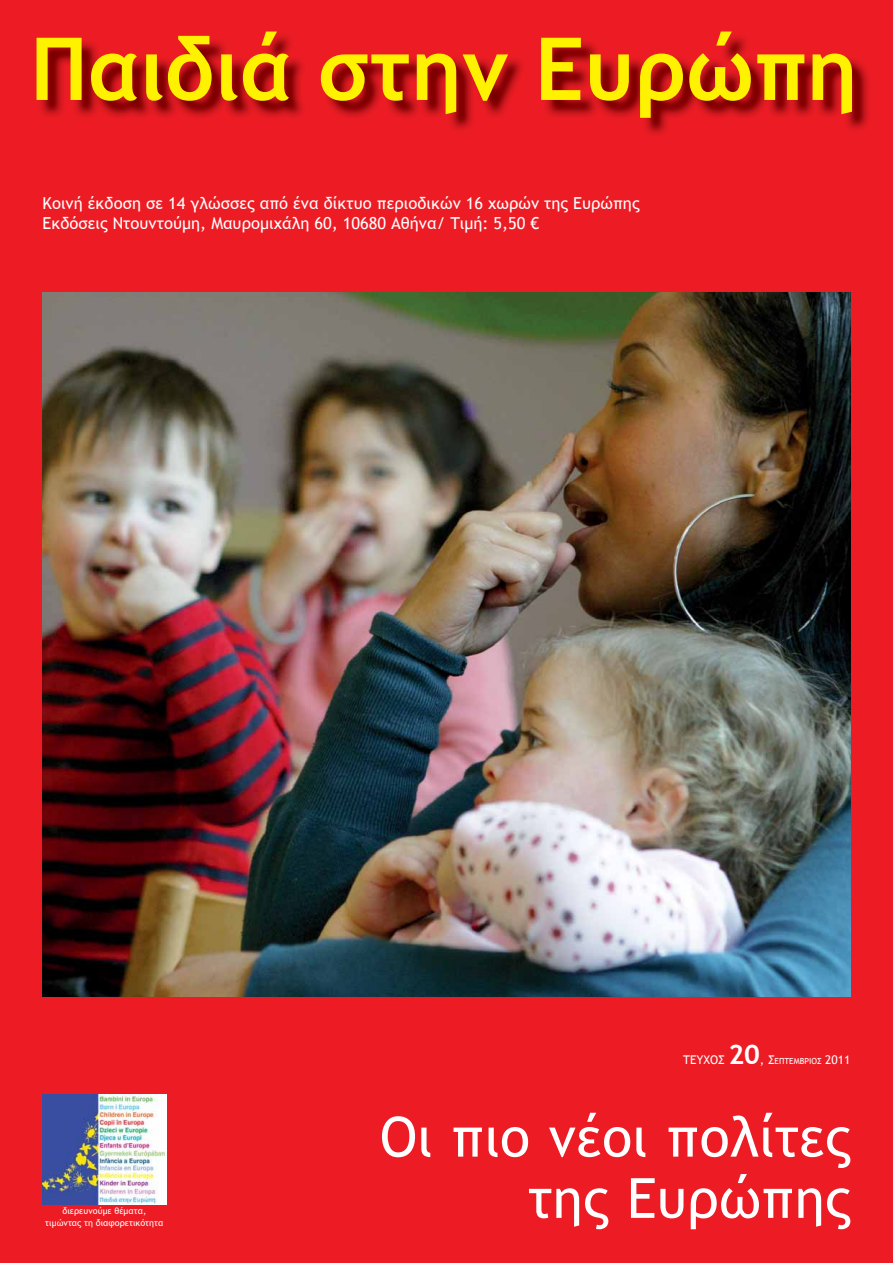
<style>
.page{position:relative;width:893px;height:1263px;background:#fff}
.page>*{position:absolute;margin:0;border:0;box-sizing:border-box;transform-origin:0 0}
.t1{font:700 87px "Trebuchet MS";color:#fff200}
.t2{font:55.5px/61.2px "Trebuchet MS";color:#fff;text-align:right}
.t3{font:700 27px "Trebuchet MS";color:#fff}
.t4{font:16.5px/19.8px "Trebuchet MS";color:#fff}
.t5{font:12px "Trebuchet MS";color:#fff}
.t6{font:9px/12px "Trebuchet MS";color:#fff;text-align:center}
.t7{font:8.4px "Trebuchet MS";color:#fff}
.s1{font-size:12px}
</style>
<div class="page">
<div style="left:0;top:1050px;width:893px;height:213px;background:#ed1c24"></div>
<div style="left:0;top:0;width:893px;height:1067px;background:#ed1c24"></div>
<img style="left:40px;top:35px;width:829px;height:100px">
<img style="left:43px;top:1095px;width:123px;height:110px">
<img style="left:43px;top:293px;width:807px;height:703px">
<h1 class="t1" style="left:30px;top:18px;width:829px">Παιδιά στην Ευρώπη</h1>
<p class="t4" style="left:43px;top:194px;width:599px">Κοινή έκδοση σε 14 γλώσσες από ένα δίκτυο περιοδικών 16 χωρών της Ευρώπης<br>Εκδόσεις Ντουντούμη, Μαυρομιχάλη 60, 10680 Αθήνα/ Τιμή: 5,50 €</p>
<p class="t5" style="left:683px;top:1053px;width:43px">ΤΕΥΧΟΣ</p>
<h3 class="t3" style="left:728px;top:1038px;width:33px">20</h3>
<p class="t7" style="left:760px;top:1056px;width:92px"><span class="s1">, Σ</span>ΕΠΤΕΜΒΡΙΟΣ <span class="s1">2011</span></p>
<p class="t6" style="left:45px;top:1204px;width:120px">διερευνούμε θέματα, τιμώντας τη διαφορετικότητα</p>
<h2 class="t2" style="left:380px;top:1106px;width:472px">Οι πιο νέοι πολίτες της Ευρώπης</h2>
</div>
